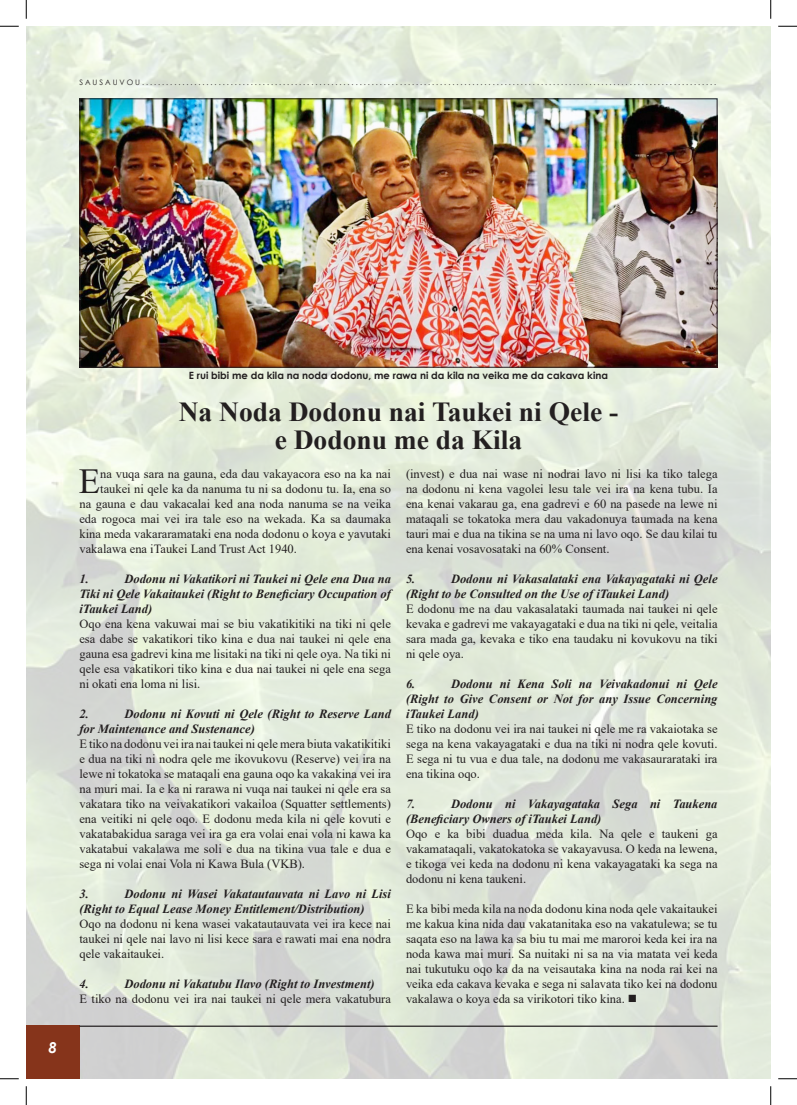
<style>
.page{position:relative;width:797px;height:1105px;background:#fff}
.page>*{position:absolute;margin:0;border:0;box-sizing:border-box;transform-origin:0 0}
.t1{font:35.12px "Times New Roman";color:#231f20}
.t2{font:700 27.5px "Times New Roman";color:#231f20}
.t3{font:italic 700 15px "Century Gothic";color:#fff}
.t4{font:12.5px/15px "Times New Roman";color:#231f20;text-align:justify}
.t5{font:italic 700 12.5px/15px "Times New Roman";color:#231f20}
.t6{font:700 10px "Century Gothic";color:#231f20}
.t7{font:7.5px "Century Gothic";letter-spacing:.26em;color:#231f20}
</style>
<div class="page">
<img style="left:26px;top:26px;width:744px;height:1053px">
<div style="left:26px;top:1025px;width:53px;height:54px;background:#86341b"></div>
<hr style="left:79px;top:1025px;width:638px;height:2px;background:#231f20">
<img style="left:81px;top:100px;width:634px;height:266px">
<div style="left:79px;top:98px;width:638px;height:270px;border:1px solid #231f20"></div>
<svg style="left:0;top:25px;width:19px;height:2px"></svg>
<svg style="left:778px;top:25px;width:19px;height:2px"></svg>
<svg style="left:0;top:1078px;width:19px;height:1px"></svg>
<svg style="left:778px;top:1078px;width:19px;height:1px"></svg>
<svg style="left:25px;top:0;width:2px;height:19px"></svg>
<svg style="left:25px;top:1086px;width:2px;height:19px"></svg>
<svg style="left:770px;top:0;width:1px;height:19px"></svg>
<svg style="left:770px;top:1086px;width:1px;height:19px"></svg>
<p class="t7" style="left:79px;top:77px;width:638px">SAUSAUVOU...............................................................................................................................................</p>
<p class="t3" style="left:49px;top:1036px;width:10px">8</p>
<p class="t6" style="left:189px;top:368px;width:421px">E rui bibi me da kila na noda dodonu, me rawa ni da kila na veika me da cakava kina</p>
<p class="t2" style="left:179px;top:392px;width:441px">Na Noda Dodonu nai Taukei ni Qele -</p>
<p class="t2" style="left:275px;top:420px;width:249px">e Dodonu me da Kila</p>
<p class="t1" style="left:79px;top:457px;width:23px">E</p>
<p class="t4" style="left:100px;top:466px;width:292px">na vuqa sara na gauna, eda dau vakayacora eso na ka nai</p>
<p class="t4" style="left:100px;top:481px;width:292px">taukei ni qele ka da nanuma tu ni sa dodonu tu. Ia, ena so</p>
<p class="t4" style="left:79px;top:496px;width:313px">na gauna e dau vakacalai ked ana noda nanuma se na veika</p>
<p class="t4" style="left:79px;top:511px;width:313px">eda rogoca mai vei ira tale eso na wekada. Ka sa daumaka</p>
<p class="t4" style="left:79px;top:526px;width:313px">kina meda vakararamataki ena noda dodonu o koya e yavutaki</p>
<p class="t4" style="left:79px;top:541px;width:219px">vakalawa ena iTaukei Land Trust Act 1940.</p>
<p class="t5" style="left:79px;top:571px;width:11px">1.</p>
<p class="t5" style="left:79px;top:571px;width:313px;text-align:justify;text-indent:45px">Dodonu ni Vakatikori ni Taukei ni Qele ena Dua na Tiki ni Qele Vakaitaukei (Right to Beneficiary Occupation of iTaukei Land)</p>
<p class="t4" style="left:79px;top:616px;width:313px">Oqo ena kena vakuwai mai se biu vakatikitiki na tiki ni qele esa dabe se vakatikori tiko kina e dua nai taukei ni qele ena gauna esa gadrevi kina me lisitaki na tiki ni qele oya. Na tiki ni qele esa vakatikori tiko kina e dua nai taukei ni qele ena sega ni okati ena loma ni lisi.</p>
<p class="t5" style="left:79px;top:706px;width:11px">2.</p>
<p class="t5" style="left:79px;top:706px;width:313px;text-indent:45px">Dodonu ni Kovuti ni Qele (Right to Reserve Land for Maintenance and Sustenance)</p>
<p class="t4" style="left:79px;top:736px;width:313px">E tiko na dodonu vei ira nai taukei ni qele mera biuta vakatikitiki e dua na tiki ni nodra qele me ikovukovu (Reserve) vei ira na lewe ni tokatoka se mataqali ena gauna oqo ka vakakina vei ira na muri mai. Ia e ka ni rarawa ni vuqa nai taukei ni qele era sa vakatara tiko na veivakatikori vakailoa (Squatter settlements) ena veitiki ni qele oqo. E dodonu meda kila ni qele kovuti e vakatabakidua saraga vei ira ga era volai enai vola ni kawa ka vakatabui vakalawa me soli e dua na tikina vua tale e dua e sega ni volai enai Vola ni Kawa Bula (VKB).</p>
<p class="t5" style="left:79px;top:886px;width:11px">3.</p>
<p class="t5" style="left:79px;top:886px;width:313px;text-indent:45px">Dodonu ni Wasei Vakatautauvata ni Lavo ni Lisi (Right to Equal Lease Money Entitlement/Distribution)</p>
<p class="t4" style="left:79px;top:916px;width:313px">Oqo na dodonu ni kena wasei vakatautauvata vei ira kece nai taukei ni qele nai lavo ni lisi kece sara e rawati mai ena nodra qele vakaitaukei.</p>
<p class="t5" style="left:79px;top:976px;width:11px">4.</p>
<p class="t5" style="left:124px;top:976px;width:252px">Dodonu ni Vakatubu Ilavo (Right to Investment)</p>
<p class="t4" style="left:79px;top:991px;width:313px">E tiko na dodonu vei ira nai taukei ni qele mera vakatubura</p>
<p class="t4" style="left:406px;top:466px;width:313px">(invest) e dua nai wase ni nodrai lavo ni lisi ka tiko talega na dodonu ni kena vagolei lesu tale vei ira na kena tubu. Ia ena kenai vakarau ga, ena gadrevi e 60 na pasede na lewe ni mataqali se tokatoka mera dau vakadonuya taumada na kena tauri mai e dua na tikina se na uma ni lavo oqo. Se dau kilai tu ena kenai vosavosataki na 60% Consent.</p>
<p class="t5" style="left:406px;top:571px;width:11px">5.</p>
<p class="t5" style="left:406px;top:571px;width:313px;text-indent:45px">Dodonu ni Vakasalataki ena Vakayagataki ni Qele (Right to be Consulted on the Use of iTaukei Land)</p>
<p class="t4" style="left:406px;top:601px;width:313px">E dodonu me na dau vakasalataki taumada nai taukei ni qele kevaka e gadrevi me vakayagataki e dua na tiki ni qele, veitalia sara mada ga, kevaka e tiko ena taudaku ni kovukovu na tiki ni qele oya.</p>
<p class="t5" style="left:406px;top:676px;width:11px">6.</p>
<p class="t5" style="left:406px;top:676px;width:313px;text-align:justify;text-indent:45px">Dodonu ni Kena Soli na Veivakadonui ni Qele (Right to Give Consent or Not for any Issue Concerning iTaukei Land)</p>
<p class="t4" style="left:406px;top:721px;width:313px">E tiko na dodonu vei ira nai taukei ni qele me ra vakaiotaka se sega na kena vakayagataki e dua na tiki ni nodra qele kovuti.<br>E sega ni tu vua e dua tale, na dodonu me vakasaurarataki ira ena tikina oqo.</p>
<p class="t5" style="left:406px;top:796px;width:11px">7.</p>
<p class="t5" style="left:406px;top:796px;width:313px;text-indent:45px">Dodonu ni Vakayagataka Sega ni Taukena (Beneficiary Owners of iTaukei Land)</p>
<p class="t4" style="left:406px;top:826px;width:313px">Oqo e ka bibi duadua meda kila. Na qele e taukeni ga vakamataqali, vakatokatoka se vakayavusa. O keda na lewena, e tikoga vei keda na dodonu ni kena vakayagataki ka sega na dodonu ni kena taukeni.</p>
<p class="t4" style="left:406px;top:901px;width:313px">E ka bibi meda kila na noda dodonu kina noda qele vakaitaukei me kakua kina nida dau vakatanitaka eso na vakatulewa; se tu saqata eso na lawa ka sa biu tu mai me maroroi keda kei ira na noda kawa mai muri. Sa nuitaki ni sa na via matata vei keda nai tukutuku oqo ka da na veisautaka kina na noda rai kei na veika eda cakava kevaka e sega ni salavata tiko kei na dodonu vakalawa o koya eda sa virikotori tiko kina. ■</p>
</div>
